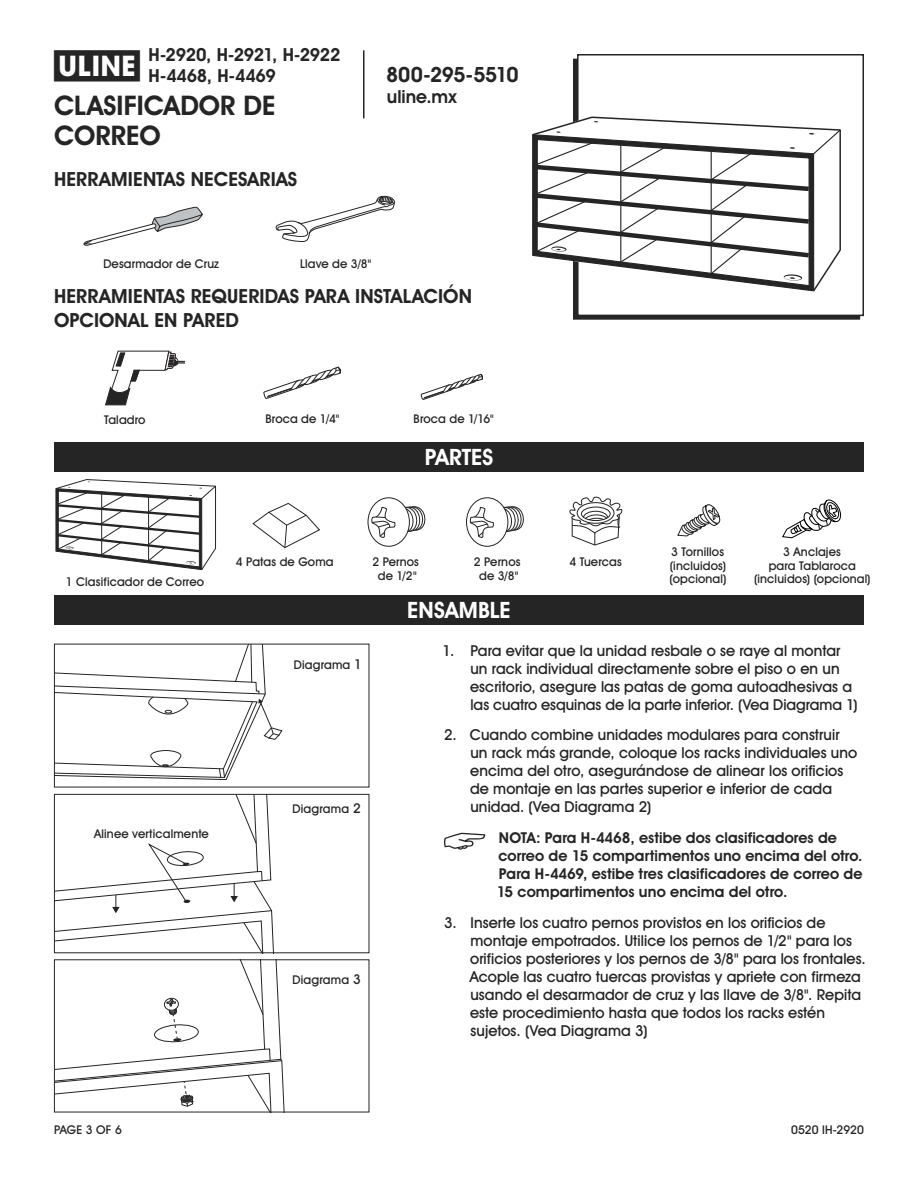
<style>
.page{position:relative;width:918px;height:1188px;background:#fff}
.page>*{position:absolute;margin:0;border:0;box-sizing:border-box;transform-origin:0 0}
.t1{font:700 28.5px "Uline Two Knine";color:#252525}
.t2{font:700 27px/30px "Uline Two Knine";letter-spacing:.005em;color:#252525}
.t3{font:700 22.5px "Uline Two Knine";letter-spacing:.005em;color:#fff}
.t4{font:700 21px "Uline Two Knine";letter-spacing:-.02em;color:#252525}
.t5{font:700 19.5px/24px "Uline Two Knine";letter-spacing:.005em;color:#252525}
.t6{font:700 18px/21px "Uline Two Knine";letter-spacing:-.015em;color:#252525}
.t7{font:15px/18px "Uline Two Knine";letter-spacing:.005em;color:#252525}
.t8{font:700 15px/18px "Uline Two Knine";letter-spacing:.005em;color:#252525}
.t9{font:12px/13.5px "Uline Two Knine";letter-spacing:.015em;color:#252525;text-align:center}
.s1{font-size:13.5px}
</style>
<div class="page">
<hr style="left:363px;top:50px;width:1px;height:68px;background:#252525">
<svg style="left:275px;top:195px;width:120px;height:47px"></svg>
<div style="left:54px;top:442px;width:810px;height:30px;background:#252525"></div>
<div style="left:54px;top:595px;width:810px;height:30px;background:#252525"></div>
<svg style="left:444px;top:833px;width:41px;height:17px"></svg>
<svg style="left:83px;top:207px;width:120px;height:39px"></svg>
<div style="left:577px;top:54px;width:287px;height:262px;border:2px solid #252525"></div>
<svg style="left:553px;top:116px;width:268px;height:177px"></svg>
<svg style="left:532px;top:128px;width:309px;height:153px"></svg>
<svg style="left:105px;top:351px;width:80px;height:54px"></svg>
<svg style="left:264px;top:366px;width:77px;height:33px"></svg>
<svg style="left:421px;top:374px;width:62px;height:26px"></svg>
<svg style="left:569px;top:496px;width:54px;height:50px"></svg>
<div style="left:368px;top:497px;width:42px;height:50px;border:1px solid #242426;border-radius:50%"></div>
<svg style="left:370px;top:507px;width:26px;height:32px"></svg>
<svg style="left:404px;top:506px;width:22px;height:27px"></svg>
<div style="left:466px;top:497px;width:42px;height:50px;border:1px solid #242426;border-radius:50%"></div>
<svg style="left:469px;top:507px;width:25px;height:32px"></svg>
<svg style="left:503px;top:506px;width:21px;height:27px"></svg>
<svg style="left:252px;top:503px;width:68px;height:45px"></svg>
<svg style="left:55px;top:479px;width:161px;height:92px"></svg>
<svg style="left:677px;top:504px;width:44px;height:33px"></svg>
<svg style="left:782px;top:499px;width:59px;height:39px"></svg>
<svg style="left:56px;top:646px;width:227px;height:134px"></svg>
<svg style="left:56px;top:796px;width:218px;height:155px"></svg>
<div style="left:54px;top:794px;width:315px;height:159px;border:1px solid #252525"></div>
<svg style="left:54px;top:961px;width:231px;height:152px"></svg>
<h1 class="t1" style="left:54px;top:49px;width:87px">π</h1>
<p class="t6" style="left:148px;top:44px;width:194px">H-2920, H-2921, H-2922<br>H-4468, H-4469</p>
<h2 class="t2" style="left:54px;top:90px;width:223px">CLASIFICADOR DE<br>CORREO</h2>
<h3 class="t5" style="left:54px;top:167px;width:245px">HERRAMIENTAS NECESARIAS</h3>
<h3 class="t4" style="left:386px;top:62px;width:134px">800-295-5510</h3>
<p class="t6" style="left:387px;top:86px;width:71px">uline.mx</p>
<p class="t9" style="left:103px;top:257px;width:117px">Desarmador de Cruz</p>
<p class="t9" style="left:300px;top:257px;width:73px">Llave de 3/8"</p>
<h3 class="t5" style="left:54px;top:284px;width:419px">HERRAMIENTAS REQUERIDAS PARA INSTALACIÓN<br>OPCIONAL EN PARED</h3>
<p class="t9" style="left:104px;top:413px;width:43px">Taladro</p>
<p class="t9" style="left:266px;top:412px;width:76px">Broca de 1/4"</p>
<p class="t9" style="left:414px;top:412px;width:81px">Broca de 1/16"</p>
<h3 class="t3" style="left:425px;top:444px;width:70px">PARTES</h3>
<p class="t9" style="left:66px;top:575px;width:140px">1 Clasificador de Correo</p>
<p class="t9" style="left:94px;top:826px;width:116px">Alinee verticalmente</p>
<p class="t9" style="left:670px;top:545px;width:58px;text-align:left">3 Tornillos (incluidos) (opcional)</p>
<p class="t9" style="left:754px;top:545px;width:118px">3 Anclajes<br>para Tablaroca (incluidos) (opcional)</p>
<p class="t9" style="left:236px;top:555px;width:99px">4 Patas de Goma</p>
<p class="t9" style="left:569px;top:555px;width:54px">4 Tuercas</p>
<h3 class="t3" style="left:407px;top:597px;width:105px">ENSAMBLE</h3>
<p class="t7" style="left:470px;top:641px;width:389px;text-indent:-28px">1. Para evitar que la unidad resbale o se raye al montar un rack individual directamente sobre el piso o en un escritorio, asegure las patas de goma autoadhesivas a las cuatro esquinas de la parte inferior. (Vea Diagrama 1)</p>
<p class="t7" style="left:470px;top:726px;width:389px;text-indent:-26px">2. Cuando combine unidades modulares para construir un rack más grande, coloque los racks individuales uno encima del otro, asegurándose de alinear los orificios de montaje en las partes superior e inferior de cada unidad. (Vea Diagrama 2)</p>
<p class="t8" style="left:497px;top:829px;width:367px">NOTA: Para H-4468, estibe dos clasificadores de correo de 15 compartimentos uno encima del otro.<br>Para H-4469, estibe tres clasificadores de correo de 15 compartimentos uno encima del otro.</p>
<p class="t7" style="left:470px;top:914px;width:398px;text-indent:-26px">3. Inserte los cuatro pernos provistos en los orificios de montaje empotrados. Utilice los pernos de 1/2" para los orificios posteriores y los pernos de 3/8" para los frontales.<br>Acople las cuatro tuercas provistas y apriete con firmeza usando el desarmador de cruz y las llave de 3/8". Repita este procedimiento hasta que todos los racks estén sujetos. (Vea Diagrama 3)</p>
<p class="t9" style="left:372px;top:554px;width:48px;line-height:14.4px">2 Pernos de 1/2"</p>
<p class="t9" style="left:474px;top:554px;width:48px;line-height:14.4px">2 Pernos de 3/8"</p>
<p class="t9" style="left:294px;top:658px;width:70px">Diagrama <span class="s1">1</span></p>
<p class="t9" style="left:293px;top:802px;width:70px">Diagrama <span class="s1">2</span></p>
<p class="t9" style="left:293px;top:972px;width:70px">Diagrama <span class="s1">3</span></p>
<p class="t9" style="left:54px;top:1123px;width:69px">PAGE 3 OF 6</p>
<p class="t9" style="left:791px;top:1123px;width:74px">0520 IH-2920</p>
</div>
